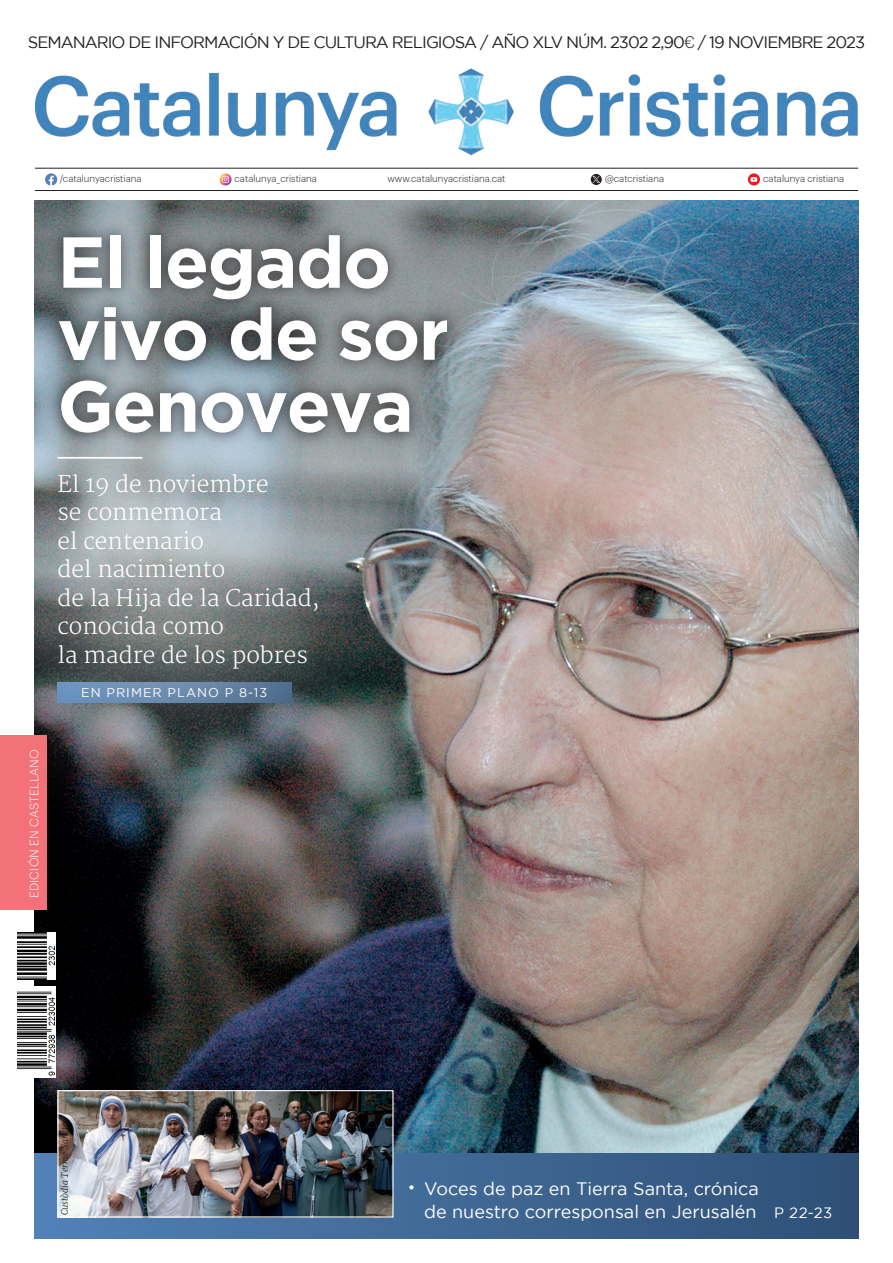
<style>
.page{position:relative;width:893px;height:1263px;background:#fff}
.page>*{position:absolute;margin:0;border:0;box-sizing:border-box;transform-origin:0 0}
.TITULO_PORTADA{font:700 72px/72px "Gotham";letter-spacing:-.02em;color:#fff}
.TITULO_2_PORTADA{font:300 22.5px/28.5px "Merriweather";color:#fff}
.t1{font:18px "Gotham";color:#fff}
.t2{font:16.5px "Gotham";letter-spacing:-.06em;color:#231f20}
.t3{font:15px "Gotham";color:#fff}
.t4{font:12.75px "Gotham";letter-spacing:.08em;color:#fff}
.t5{font:300 12px "Graphik";letter-spacing:.02em;color:#fff}
.t6{font:300 9.6px "Graphik";color:#231f20}
.CODINACHPETIT{font:italic 300 9px "Merriweather";color:#231f20}
.s1{font-family:"Graphik";font-weight:300}
</style>
<div class="page">
<img style="left:34px;top:201px;width:825px;height:953px">
<div style="left:0;top:317px;width:467px;height:506px;background:#fff;opacity:.6"></div>
<div style="left:44px;top:220px;width:419px;height:229px;background:#231f20;opacity:.6"></div>
<svg style="left:45px;top:173px;width:12px;height:12px"></svg>
<div style="left:590px;top:173px;width:12px;height:12px;border:1px solid #fff;border-radius:50%"></div>
<svg style="left:592px;top:176px;width:8px;height:7px"></svg>
<svg style="left:748px;top:173px;width:12px;height:12px"></svg>
<svg style="left:751px;top:177px;width:6px;height:5px"></svg>
<svg style="left:219px;top:173px;width:13px;height:12px"></svg>
<hr style="left:35px;top:168px;width:823px;height:1px;background:#231f20">
<hr style="left:35px;top:190px;width:823px;height:1px;background:#231f20">
<img style="left:36px;top:68px;width:821px;height:86px">
<img style="left:17px;top:986px;width:38px;height:92px">
<img style="left:17px;top:933px;width:38px;height:46px">
<div style="left:0;top:736px;width:46px;height:174px;background:#f27278"></div>
<div style="left:34px;top:1154px;width:825px;height:84px;background:linear-gradient(to right,#5281b7,#2f5076)"></div>
<svg style="left:409px;top:1185px;width:5px;height:4px"></svg>
<img style="left:59px;top:1092px;width:333px;height:123px">
<div style="left:57px;top:1090px;width:337px;height:127px;border:1px solid #fff"></div>
<p class="t2" style="left:28px;top:33px;width:839px">SEMANARIO DE INFORMACIÓN Y DE CULTURA RELIGIOSA / AÑO XLV NÚM. 2302 2,90<span class="s1">€</span> / 19 NOVIEMBRE 2023</p>
<p class="t6" style="left:60px;top:172px;width:83px">/catalunyacristiana</p>
<p class="t6" style="left:235px;top:172px;width:84px">catalunya_cristiana</p>
<p class="t6" style="left:387px;top:172px;width:120px">www.catalunyacristiana.cat</p>
<p class="t6" style="left:605px;top:172px;width:60px">@catcristiana</p>
<p class="t6" style="left:763px;top:172px;width:82px">catalunya cristiana</p>
<p class="TITULO_PORTADA" style="left:57px;top:224px;width:335px">El legado</p>
<p class="TITULO_PORTADA" style="left:57px;top:296px;width:393px">vivo de sor<br>Genoveva</p>
<p class="TITULO_2_PORTADA" style="left:57px;top:470px;width:213px">El 19 de noviembre</p>
<p class="TITULO_2_PORTADA" style="left:57px;top:499px;width:166px">se conmemora</p>
<p class="TITULO_2_PORTADA" style="left:57px;top:527px;width:148px">el centenario</p>
<p class="TITULO_2_PORTADA" style="left:57px;top:556px;width:170px">del nacimiento</p>
<p class="TITULO_2_PORTADA" style="left:57px;top:584px;width:264px">de la Hija de la Caridad, conocida como</p>
<p class="TITULO_2_PORTADA" style="left:57px;top:641px;width:252px">la madre de los pobres</p>
<p class="t5" style="left:25px;top:898px;width:151px;rotate:-90deg">EDICIÓN EN CASTELLANO</p>
<p class="t4" style="left:81px;top:685px;width:188px">EN PRIMER PLANO P 8-13</p>
<p class="CODINACHPETIT" style="left:59px;top:1215px;width:100px;rotate:-90deg">Custòdia Terrae Sanctae</p>
<p class="t1" style="left:424px;top:1179px;width:336px">Voces de paz en Tierra Santa, crónica</p>
<p class="t1" style="left:424px;top:1201px;width:334px">de nuestro corresponsal en Jerusalén</p>
<p class="t3" style="left:774px;top:1204px;width:60px">P 22-23</p>
</div>
